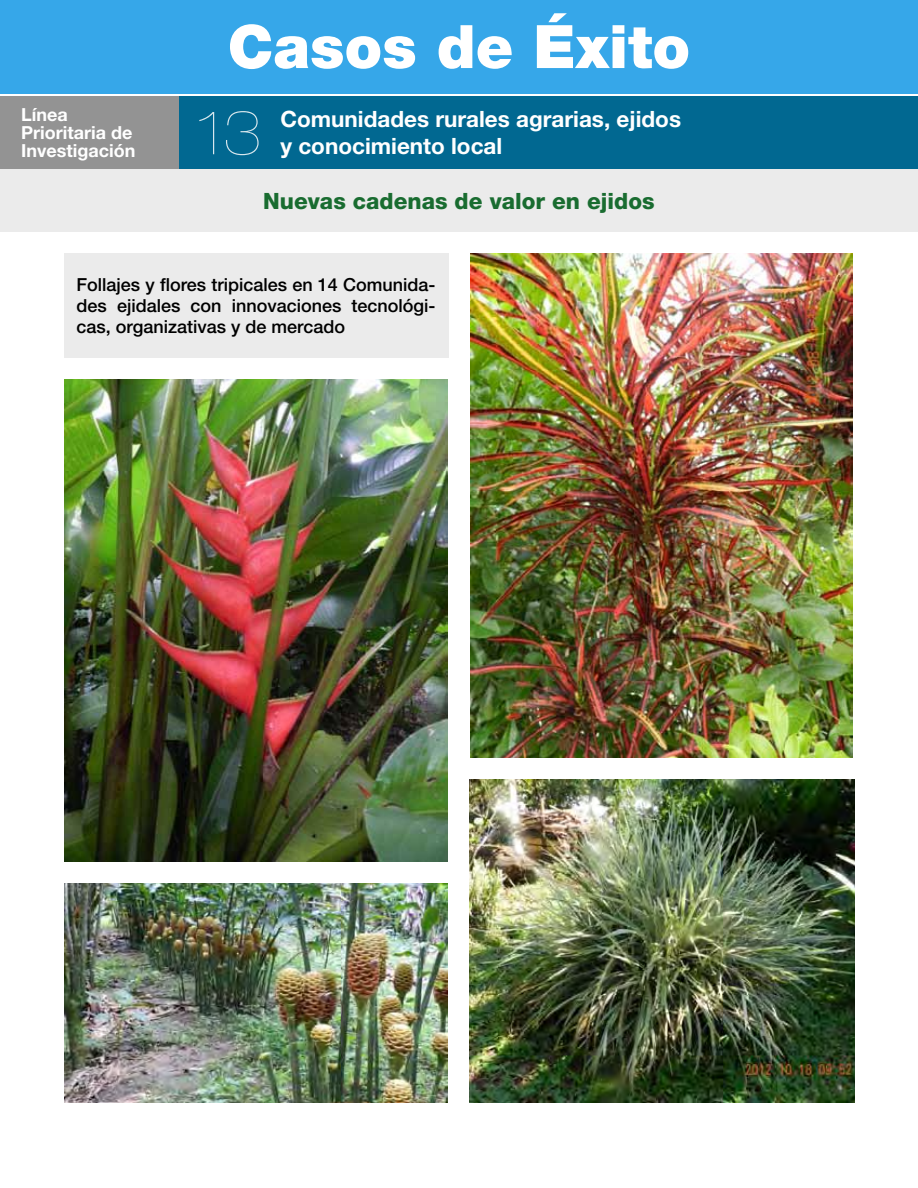
<style>
.page{position:relative;width:918px;height:1188px;background:#fff}
.page>*{position:absolute;margin:0;border:0;box-sizing:border-box;transform-origin:0 0}
.t1{font:900 60px "Helvetica Neue LT Std";color:#fff}
.t2{font:200 expanded 60px "Helvetica Neue LT Std";color:#fff}
.t3{font:700 22.5px/27px "Helvetica Neue LT Std";color:#fff}
.t4{font:800 22.5px "Helvetica Neue LT Std";color:#196c30}
.t5{font:500 18px/21px "Helvetica Neue LT Std";color:#000;text-align:justify}
.t6{font:700 18px/18px "Helvetica Neue LT Std";color:#fff}
</style>
<div class="page">
<div style="left:178px;top:97px;width:740px;height:72px;background:#016891"></div>
<div style="left:0;top:97px;width:178px;height:72px;background:#939393"></div>
<div style="left:0;top:0;width:918px;height:93px;background:#36a7e9"></div>
<div style="left:0;top:169px;width:917px;height:63px;background:#ebebeb"></div>
<div style="left:64px;top:253px;width:384px;height:105px;background:#ebebeb"></div>
<img style="left:64px;top:379px;width:384px;height:483px">
<img style="left:65px;top:883px;width:382px;height:220px">
<img style="left:470px;top:253px;width:383px;height:504px">
<img style="left:470px;top:779px;width:384px;height:323px">
<h1 class="t1" style="left:228px;top:11px;width:464px">Casos de Éxito</h1>
<p class="t6" style="left:21px;top:105px;width:116px">Línea<br>Prioritaria de<br>Investigación</p>
<h1 class="t2" style="left:197px;top:98px;width:66px">13</h1>
<p class="t3" style="left:280px;top:105px;width:402px">Comunidades rurales agrarias, ejidos y conocimiento local</p>
<p class="t4" style="left:263px;top:187px;width:393px">Nuevas cadenas de valor en ejidos</p>
<p class="t5" style="left:77px;top:274px;width:361px">Follajes y flores tripicales en 14 Comunida&shy;des ejidales con innovaciones tecnológi&shy;cas, organizativas y de mercado</p>
</div>
